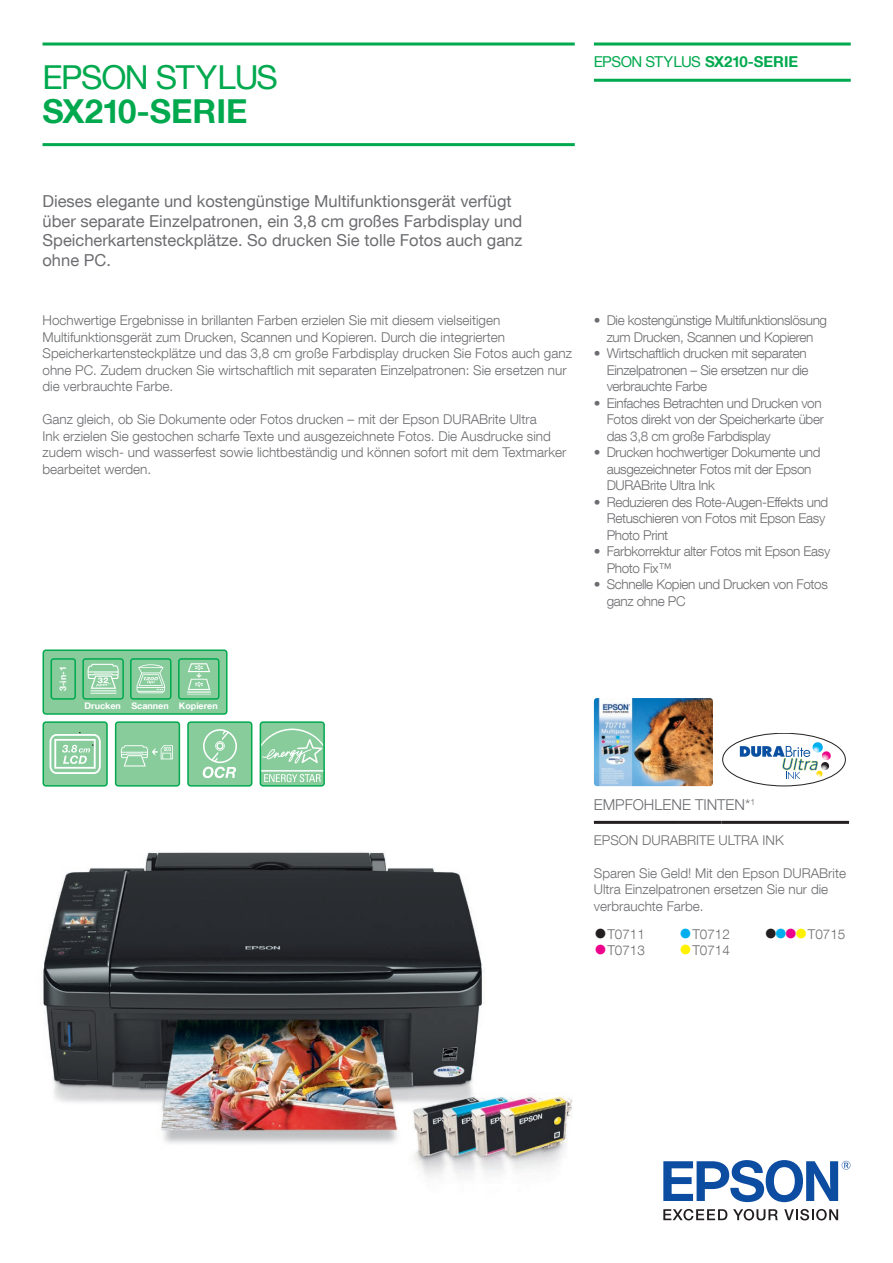
<style>
.page{position:relative;width:893px;height:1263px;background:#fff}
.page>*{position:absolute;margin:0;border:0;box-sizing:border-box;transform-origin:0 0}
.t1{font:33px "Helvetica Neue LT Com";letter-spacing:-.04em;color:#00a94e}
.t2{font:700 33px "Helvetica Neue LT Com";color:#00a94e}
.t3{font:16.5px/19.5px "Helvetica Neue LT Com";color:#6c6d70}
.t4{font:15px "Helvetica Neue LT Com";letter-spacing:-.04em;color:#00a94e}
.t5{font:300 15px "Helvetica Neue LT Com";color:#6c6d70}
.t6{font:300 13.5px/16.5px "Helvetica Neue LT Com";color:#6c6d70}
.t7{font:300 13.5px/16.5px "Helvetica Neue LT Com";letter-spacing:-.025em;color:#6c6d70}
.t8{font:700 9px "Helvetica Neue LT Com";color:#fff}
.s1{font-weight:700}
.s2{font-size:27px;color:#231f20}
.s3{font-size:27px;color:#ed028c}
.s4{font-size:27px;color:#00aeef}
.s5{font-size:27px;color:#fff101}
</style>
<div class="page">
<img style="left:43px;top:852px;width:530px;height:325px">
<svg style="left:663px;top:1209px;width:64px;height:11px"></svg>
<svg style="left:733px;top:1209px;width:45px;height:11px"></svg>
<svg style="left:784px;top:1209px;width:54px;height:11px"></svg>
<svg style="left:663px;top:1160px;width:187px;height:42px"></svg>
<div style="left:116px;top:722px;width:63px;height:64px;background:#88cc9c;border-radius:3px"></div>
<div style="left:115px;top:721px;width:65px;height:66px;border:1px solid #00a94e;border-radius:3px"></div>
<svg style="left:121px;top:745px;width:52px;height:21px"></svg>
<div style="left:43px;top:722px;width:64px;height:64px;background:#88cc9c;border-radius:3px"></div>
<div style="left:43px;top:721px;width:65px;height:66px;border:1px solid #00a94e;border-radius:3px"></div>
<div style="left:188px;top:722px;width:64px;height:64px;background:#88cc9c;border-radius:3px"></div>
<div style="left:187px;top:721px;width:65px;height:66px;border:1px solid #00a94e;border-radius:3px"></div>
<svg style="left:203px;top:729px;width:34px;height:49px"></svg>
<svg style="left:50px;top:733px;width:51px;height:41px"></svg>
<svg style="left:43px;top:649px;width:185px;height:66px;background:#7fcb99"></svg>
<div style="left:260px;top:722px;width:64px;height:64px;background:#88cc9c;border-radius:3px"></div>
<svg style="left:262px;top:728px;width:61px;height:36px"></svg>
<svg style="left:264px;top:774px;width:57px;height:8px"></svg>
<hr style="left:260px;top:770px;width:64px;height:1px;background:#fff">
<div style="left:260px;top:721px;width:65px;height:66px;border:1px solid #00a94e;border-radius:3px"></div>
<hr style="left:594px;top:821px;width:85px;height:3px;background:#231f20">
<hr style="left:679px;top:821px;width:42px;height:3px;background:#231f20">
<hr style="left:721px;top:821px;width:43px;height:3px;background:#231f20">
<hr style="left:764px;top:821px;width:85px;height:3px;background:#231f20">
<img style="left:594px;top:698px;width:119px;height:88px">
<div style="left:722px;top:733px;width:123px;height:53px;border:1px solid #231f20;border-radius:50%"></div>
<svg style="left:740px;top:742px;width:91px;height:37px"></svg>
<hr style="left:43px;top:43px;width:532px;height:3px;background:#00a94e">
<hr style="left:43px;top:143px;width:532px;height:3px;background:#00a94e">
<hr style="left:594px;top:43px;width:257px;height:3px;background:#00a94e">
<hr style="left:594px;top:79px;width:257px;height:3px;background:#00a94e">
<h1 class="t1" style="left:43px;top:57px;width:237px">EPSON STYLUS</h1>
<h1 class="t2" style="left:43px;top:91px;width:207px">SX210-SERIE</h1>
<p class="t4" style="left:594px;top:53px;width:206px">EPSON STYLUS <span class="s1">SX210-SERIE</span></p>
<p class="t3" style="left:43px;top:191px;width:481px">Dieses elegante und kostengünstige Multifunktionsgerät verfügt über separate Einzelpatronen, ein 3,8 cm großes Farbdisplay und Speicherkartensteckplätze. So drucken Sie tolle Fotos auch ganz ohne PC.</p>
<p class="t6" style="left:43px;top:312px;width:531px">Hochwertige Ergebnisse in brillanten Farben erzielen Sie mit diesem vielseitigen Multifunktionsgerät zum Drucken, Scannen und Kopieren. Durch die integrierten Speicherkartensteckplätze und das 3,8 cm große Farbdisplay drucken Sie Fotos auch ganz ohne PC. Zudem drucken Sie wirtschaftlich mit separaten Einzelpatronen: Sie ersetzen nur die verbrauchte Farbe.</p>
<p class="t6" style="left:43px;top:411px;width:525px">Ganz gleich, ob Sie Dokumente oder Fotos drucken – mit der Epson DURABrite Ultra<br>Ink erzielen Sie gestochen scharfe Texte und ausgezeichnete Fotos. Die Ausdrucke sind zudem wisch- und wasserfest sowie lichtbeständig und können sofort mit dem Textmarker bearbeitet werden.</p>
<p class="t7" style="left:594px;top:312px;width:235px;text-align:center">• Die kostengünstige Multifunktionslösung zum Drucken, Scannen und Kopieren</p>
<p class="t7" style="left:607px;top:345px;width:203px;text-indent:-13px">• Wirtschaftlich drucken mit separaten<br>Einzelpatronen – Sie ersetzen nur die verbrauchte Farbe</p>
<p class="t7" style="left:607px;top:394px;width:219px;text-indent:-13px">• Einfaches Betrachten und Drucken von<br>Fotos direkt von der Speicherkarte über das 3,8 cm große Farbdisplay</p>
<p class="t7" style="left:607px;top:444px;width:215px;text-indent:-13px">• Drucken hochwertiger Dokumente und ausgezeichneter Fotos mit der Epson<br>DURABrite Ultra Ink</p>
<p class="t7" style="left:607px;top:493px;width:223px;text-indent:-13px">• Reduzieren des Rote-Augen-Effekts und<br>Retuschieren von Fotos mit Epson Easy<br>Photo Print</p>
<p class="t7" style="left:607px;top:543px;width:225px;text-indent:-13px">• Farbkorrektur alter Fotos mit Epson Easy<br>Photo Fix™</p>
<p class="t7" style="left:607px;top:576px;width:223px;text-indent:-13px">• Schnelle Kopien und Drucken von Fotos ganz ohne PC</p>
<p class="t8" style="left:57px;top:691px;width:26px;rotate:-90deg">3-in-1</p>
<p class="t8" style="left:85px;top:700px;width:135px">Drucken Scannen Kopieren</p>
<p class="t5" style="left:594px;top:795px;width:163px">EMPFOHLENE TINTEN*<sup>1</sup></p>
<p class="t6" style="left:594px;top:831px;width:191px">EPSON DURABRITE ULTRA INK</p>
<p class="t6" style="left:594px;top:864px;width:254px">Sparen Sie Geld! Mit den Epson DURABrite<br>Ultra Einzelpatronen ersetzen Sie nur die verbrauchte Farbe.</p>
<p class="t6" style="left:594px;top:925px;width:53px"><span class="s2">•</span>T0711</p>
<p class="t6" style="left:594px;top:942px;width:53px"><span class="s3">•</span>T0713</p>
<p class="t6" style="left:679px;top:925px;width:53px"><span class="s4">•</span>T0712</p>
<p class="t6" style="left:679px;top:942px;width:53px"><span class="s5">•</span>T0714</p>
<p class="t6" style="left:764px;top:925px;width:83px"><span class="s2">•</span><span class="s4">•</span><span class="s3">•</span><span class="s5">•</span>T0715</p>
</div>
